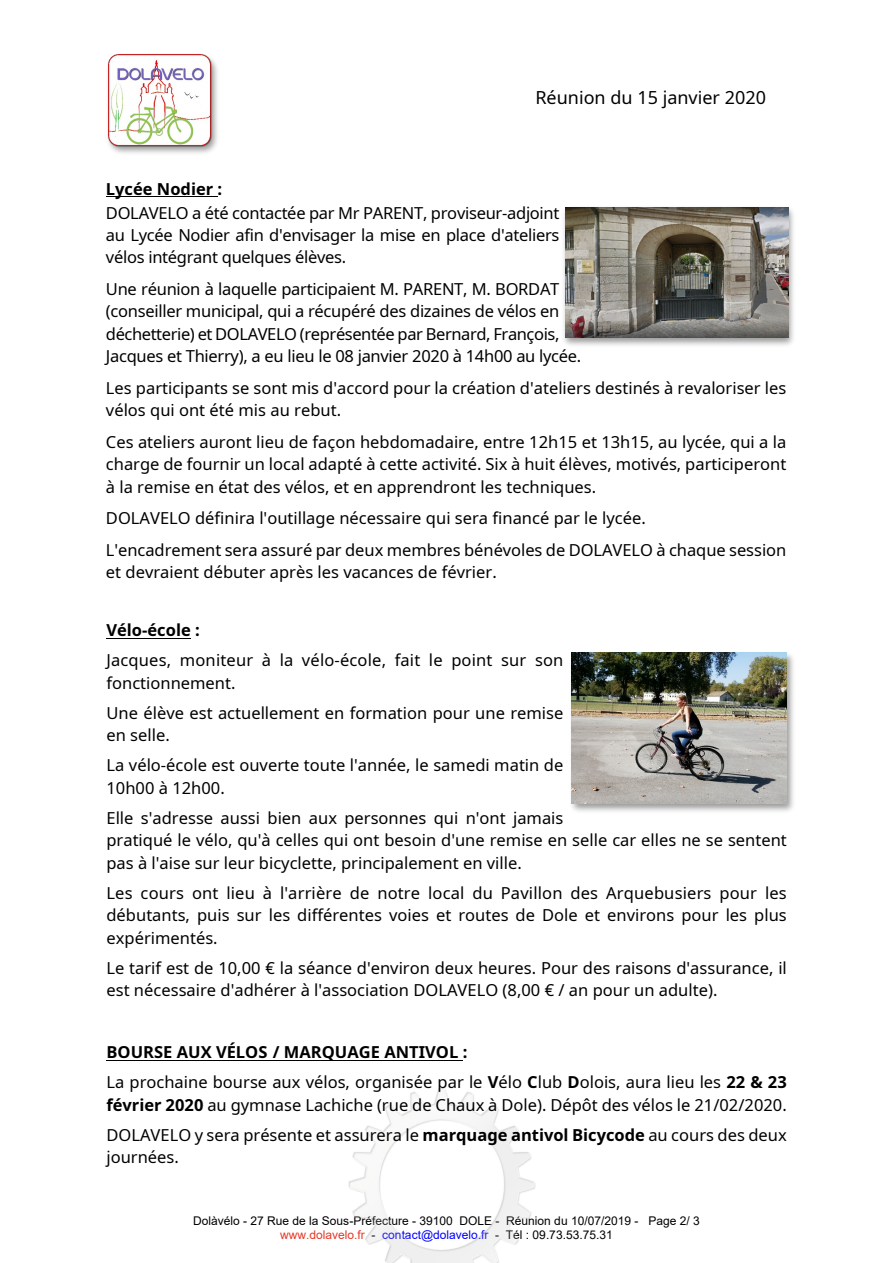
<style>
.page{position:relative;width:893px;height:1263px;background:#fff}
.page>*{position:absolute;margin:0;border:0;box-sizing:border-box;transform-origin:0 0}
.t1{font:18px "Noto Sans";color:#000}
.t2{font:16.5px/22.5px "Noto Sans";color:#000}
.t3{font:16.5px/22.5px "Noto Sans";letter-spacing:-.02em;color:#000}
.t4{font:700 16.5px "Noto Sans";color:#000}
.t5{font:12px/13.8px "Arial";color:#000;text-align:center}
.s1{font-weight:700}
.s2{color:#e63726}
.s3{color:#00f}
</style>
<div class="page">
<img style="left:348px;top:1087px;width:188px;height:176px">
<hr style="left:106px;top:196px;width:112px;height:1px;background:#000">
<img style="left:111px;top:60px;width:107px;height:94px">
<img style="left:107px;top:54px;width:106px;height:94px">
<img style="left:563px;top:207px;width:231px;height:139px">
<img style="left:566px;top:207px;width:223px;height:130px">
<hr style="left:106px;top:638px;width:85px;height:1px;background:#000">
<img style="left:571px;top:652px;width:223px;height:160px">
<img style="left:572px;top:653px;width:214px;height:150px">
<hr style="left:106px;top:1060px;width:357px;height:1px;background:#000">
<p class="t1" style="left:535px;top:85px;width:232px">Réunion du 15 janvier 2020</p>
<p class="t4" style="left:106px;top:177px;width:118px">Lycée Nodier :</p>
<p class="t2" style="left:106px;top:201px;width:455px;text-align:justify">DOLAVELO a été contactée par Mr PARENT, proviseur-adjoint au Lycée Nodier afin d'envisager la mise en place d'ateliers vélos intégrant quelques élèves.</p>
<p class="t3" style="left:106px;top:277px;width:477px">Une réunion à laquelle participaient M. PARENT, M. BORDAT (conseiller municipal, qui a récupéré des dizaines de vélos en déchetterie) et DOLAVELO (représentée par Bernard, François, Jacques et Thierry), a eu lieu le 08 janvier 2020 à 14h00 au lycée.</p>
<p class="t2" style="left:106px;top:376px;width:682px">Les participants se sont mis d'accord pour la création d'ateliers destinés à revaloriser les vélos qui ont été mis au rebut.</p>
<p class="t2" style="left:106px;top:430px;width:682px;text-align:justify">Ces ateliers auront lieu de façon hebdomadaire, entre 12h15 et 13h15, au lycée, qui a la charge de fournir un local adapté à cette activité. Six à huit élèves, motivés, participeront à la remise en état des vélos, et en apprendront les techniques.</p>
<p class="t2" style="left:106px;top:502px;width:682px;line-height:31.5px">DOLAVELO définira l'outillage nécessaire qui sera financé par le lycée.<br>L'encadrement sera assuré par deux membres bénévoles de DOLAVELO à chaque session</p>
<p class="t2" style="left:106px;top:561px;width:392px">et devraient débuter après les vacances de février.</p>
<p class="t4" style="left:106px;top:619px;width:95px">Vélo-école :</p>
<p class="t2" style="left:106px;top:649px;width:458px">Jacques, moniteur à la vélo-école, fait le point sur son fonctionnement.</p>
<p class="t2" style="left:106px;top:701px;width:458px">Une élève est actuellement en formation pour une remise en selle.</p>
<p class="t2" style="left:106px;top:754px;width:458px">La vélo-école est ouverte toute l'année, le samedi matin de<br>10h00 à 12h00.</p>
<p class="t2" style="left:106px;top:806px;width:682px">Elle s'adresse aussi bien aux personnes qui n'ont jamais<br>pratiqué le vélo, qu'à celles qui ont besoin d'une remise en selle car elles ne se sentent pas à l'aise sur leur bicyclette, principalement en ville.</p>
<p class="t2" style="left:106px;top:881px;width:682px;text-align:justify">Les cours ont lieu à l'arrière de notre local du Pavillon des Arquebusiers pour les débutants, puis sur les différentes voies et routes de Dole et environs pour les plus expérimentés.</p>
<p class="t2" style="left:106px;top:956px;width:682px">Le tarif est de 10,00 € la séance d'environ deux heures. Pour des raisons d'assurance, il est nécessaire d'adhérer à l'association DOLAVELO (8,00 € / an pour un adulte).</p>
<p class="t2" style="left:106px;top:1037px;width:682px;line-height:30px"><span class="s1">BOURSE AUX VÉLOS / MARQUAGE ANTIVOL :<br></span>La prochaine bourse aux vélos, organisée par le <span class="s1">V</span>élo <span class="s1">C</span>lub <span class="s1">D</span>olois, aura lieu les <span class="s1">22 &amp; 23</span></p>
<p class="t2" style="left:106px;top:1089px;width:682px;line-height:30px"><span class="s1">février 2020</span> au gymnase Lachiche (rue de Chaux à Dole). Dépôt des vélos le 21/02/2020.<br>DOLAVELO y sera présente et assurera le <span class="s1">marquage antivol Bicycode</span> au cours des deux</p>
<p class="t2" style="left:106px;top:1146px;width:74px">journées.</p>
<p class="t5" style="left:193px;top:1215px;width:508px">Dolàvélo - 27 Rue de la Sous-Préfecture - 39100 DOLE - Réunion du 10/07/2019 - Page 2/ 3 <span class="s2">www.dolavelo.fr</span> - <span class="s3">contact@dolavelo.fr</span> - Tél : 09.73.53.75.31</p>
</div>
